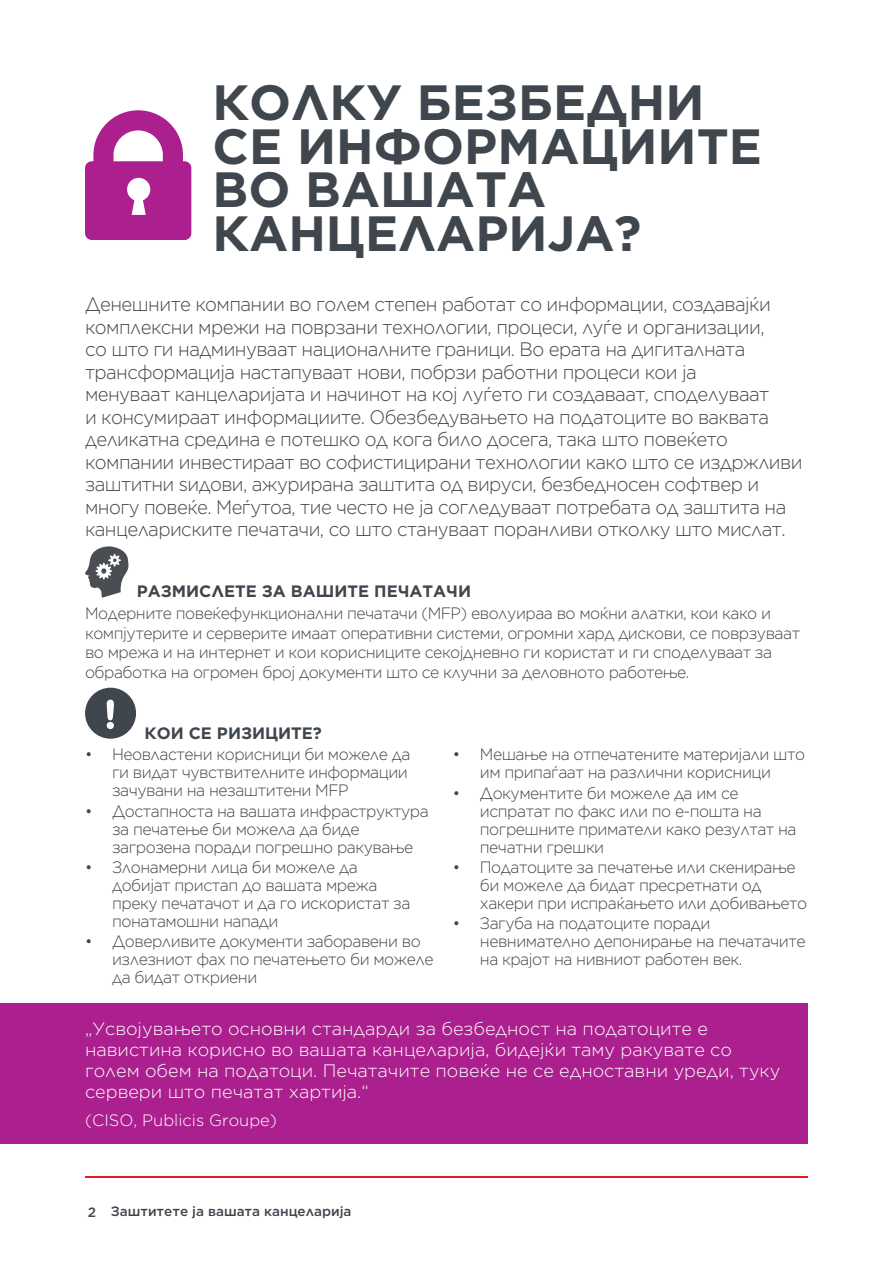
<style>
.page{position:relative;width:893px;height:1263px;background:#fff}
.page>*{position:absolute;margin:0;border:0;box-sizing:border-box;transform-origin:0 0}
.t1{font:700 49.5px/43.5px "Gotham";color:#3f464d}
.t2{font:300 19.5px/22.5px "Gotham";letter-spacing:-.03em;color:#3f464d;scale:.95 1}
.t3{font:300 18px/21px "Gotham";color:#fff}
.t4{font:300 16.5px/18px "Gotham";letter-spacing:-.03em;color:#3f464d;scale:.95 1}
.Specifiation_Title{font:700 16.5px "Gotham";color:#3f464d}
.t5{font:300 16.5px "Gotham";color:#fff}
.t6{font:500 13.5px "Gotham";color:#3f464d}
</style>
<div class="page">
<hr style="left:85px;top:1176px;width:723px;height:2px;background:#e21a21">
<div style="left:0;top:1002px;width:808px;height:141px;background:#ab208e"></div>
<svg style="left:85px;top:110px;width:106px;height:130px"></svg>
<svg style="left:85px;top:546px;width:43px;height:51px"></svg>
<svg style="left:85px;top:688px;width:51px;height:51px"></svg>
<p class="t1" style="left:213px;top:81px;width:551px">КОЛКУ БЕЗБЕДНИ<br>СЕ ИНФОРМАЦИИТЕ<br>ВО ВАШАТА<br>КАНЦЕЛАРИЈА?</p>
<p class="t2" style="left:85px;top:293px;width:757px">Денешните компании во голем степен работат со информации, создавајќи комплексни мрежи на поврзани технологии, процеси, луѓе и организации,<br>со што ги надминуваат националните граници. Во ерата на дигиталната трансформација настапуваат нови, побрзи работни процеси кои ја<br>менуваат канцеларијата и начинот на кој луѓето ги создаваат, споделуваат<br>и консумираат информациите. Обезбедувањето на податоците во ваквата деликатна средина е потешко од кога било досега, така што повеќето компании инвестираат во софистицирани технологии како што се издржливи заштитни ѕидови, ажурирана заштита од вируси, безбедносен софтвер и многу повеќе. Меѓутоа, тие често не ја согледуваат потребата од заштита на канцелариските печатачи, со што стануваат поранливи отколку што мислат.</p>
<p class="Specifiation_Title" style="left:137px;top:581px;width:336px">РАЗМИСЛЕТЕ ЗА ВАШИТЕ ПЕЧАТАЧИ</p>
<p class="t4" style="left:85px;top:603px;width:754px;line-height:19.5px">Модерните повеќефункционални печатачи (MFP) еволуираа во моќни алатки, кои како и компјутерите и серверите имаат оперативни системи, огромни хард дискови, се поврзуваат во мрежа и на интернет и кои корисниците секојдневно ги користат и ги споделуваат за обработка на огромен број документи што се клучни за деловното работење.</p>
<p class="Specifiation_Title" style="left:145px;top:722px;width:179px">КОИ СЕ РИЗИЦИТЕ?</p>
<p class="t4" style="left:112px;top:745px;width:316px;text-indent:-27px">• Неовластени корисници би можеле да ги видат чувствителните информации зачувани на незаштитени MFP</p>
<p class="t4" style="left:112px;top:801px;width:335px;text-indent:-27px">• Достапноста на вашата инфраструктура за печатење би можела да биде загрозена поради погрешно ракување</p>
<p class="t4" style="left:112px;top:857px;width:316px;text-indent:-27px">• Злонамерни лица би можеле да добијат пристап до вашата мрежа преку печатачот и да го искористат за понатамошни напади</p>
<p class="t4" style="left:112px;top:931px;width:340px;text-indent:-27px">• Доверливите документи заборавени во излезниот фах по печатењето би можеле да бидат откриени</p>
<p class="t4" style="left:453px;top:745px;width:372px;text-align:center">• Мешање на отпечатените материјали што им припаѓаат на различни корисници</p>
<p class="t4" style="left:480px;top:783px;width:335px;text-indent:-27px">• Документите би можеле да им се испратат по факс или по е-пошта на погрешните приматели како резултат на печатни грешки</p>
<p class="t4" style="left:480px;top:857px;width:346px;text-indent:-27px">• Податоците за печатење или скенирање би можеле да бидат пресретнати од хакери при испраќањето или добивањето</p>
<p class="t4" style="left:480px;top:913px;width:344px;text-indent:-27px">• Загуба на податоците поради невнимателно депонирање на печатачите на крајот на нивниот работен век.</p>
<p class="t3" style="left:85px;top:1017px;width:697px">„Усвојувањето основни стандарди за безбедност на податоците е навистина корисно во вашата канцеларија, бидејќи таму ракувате со голем обем на податоци. Печатачите повеќе не се едноставни уреди, туку сервери што печатат хартија.“</p>
<p class="t5" style="left:85px;top:1109px;width:193px">(CISO, Publicis Groupe)</p>
<p class="t6" style="left:88px;top:1203px;width:10px">2</p>
<p class="t6" style="left:111px;top:1203px;width:242px">Заштитете ја вашата канцеларија</p>
</div>
